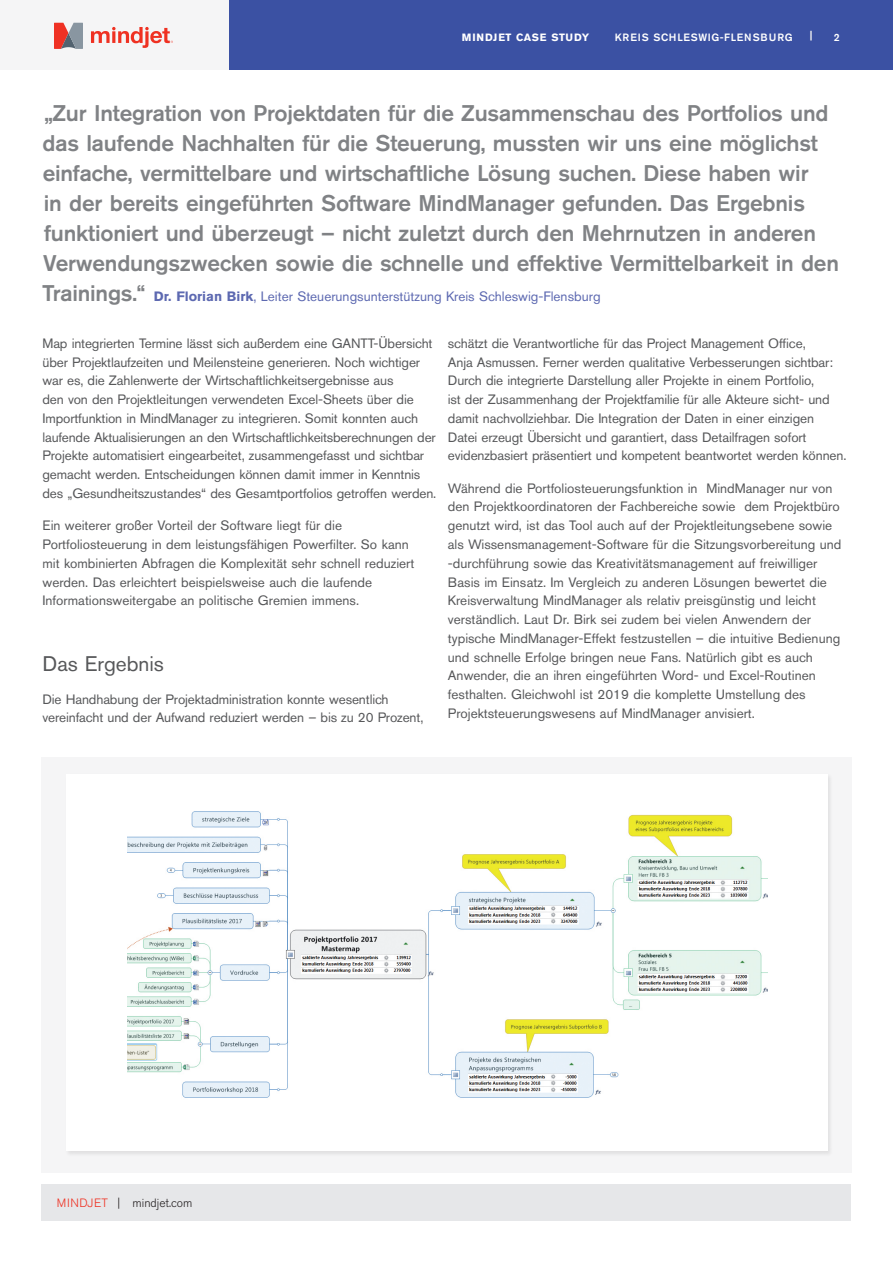
<style>
.page{position:relative;width:893px;height:1263px;background:#fff}
.page>*{position:absolute;margin:0;border:0;box-sizing:border-box;transform-origin:0 0}
.t1{font:500 22.5px/30px "Akzidenz Grotesk BE";letter-spacing:-.01em;color:#808285}
.t2{font:21px "Akzidenz Grotesk BE";color:#57585a}
.t3{font:13.5px/18.8px "Akzidenz Grotesk BE";letter-spacing:-.01em;color:#57585a}
.t4{font:13.5px "Akzidenz Grotesk BE";color:#5d69b1}
.t5{font:300 12px "Akzidenz Grotesk BE";color:#231f20}
.t6{font:500 10.5px "Akzidenz Grotesk BE";letter-spacing:.08em;color:#fff}
.t7{font:700 10.5px "Akzidenz Grotesk BE";letter-spacing:.05em;color:#fff}
.t8{font:700 10.5px "Akzidenz Grotesk BE";color:#ececee}
.s1{font-weight:500;font-size:22.5px;color:#808285}
.s2{font-weight:700}
.s3{color:#ef3122}
</style>
<div class="page">
<div style="left:216px;top:0;width:677px;height:70px;background:#3b51a3"></div>
<div style="left:0;top:0;width:228px;height:70px;background:#f5f5f6"></div>
<svg style="left:54px;top:23px;width:29px;height:26px"></svg>
<svg style="left:91px;top:27px;width:82px;height:21px"></svg>
<div style="left:41px;top:757px;width:810px;height:415px;background:#f5f5f6"></div>
<div style="left:65px;top:774px;width:769px;height:383px;background:#231f20;opacity:.1"></div>
<div style="left:66px;top:775px;width:762px;height:376px;background:#fff"></div>
<img style="left:128px;top:811px;width:640px;height:287px">
<div style="left:41px;top:1184px;width:810px;height:37px;background:#e6e7e9"></div>
<p class="t7" style="left:462px;top:31px;width:129px">MINDJET CASE STUDY</p>
<p class="t6" style="left:615px;top:31px;width:179px">KREIS SCHLESWIG-FLENSBURG</p>
<p class="t8" style="left:810px;top:30px;width:4px">|</p>
<p class="t6" style="left:834px;top:31px;width:7px">2</p>
<p class="t1" style="left:43px;top:98px;width:798px">„Zur Integration von Projektdaten für die Zusammenschau des Portfolios und das laufende Nachhalten für die Steuerung, mussten wir uns eine möglichst einfache, vermittelbare und wirtschaftliche Lösung suchen. Diese haben wir<br>in der bereits eingeführten Software MindManager gefunden. Das Ergebnis funktioniert und überzeugt – nicht zuletzt durch den Mehrnutzen in anderen Verwendungszwecken sowie die schnelle und effektive Vermittelbarkeit in den</p>
<p class="t4" style="left:42px;top:288px;width:560px"><span class="s1">Trainings.“</span> <span class="s2">Dr. Florian Birk</span>, Leiter Steuerungsunterstützung Kreis Schleswig-Flensburg</p>
<p class="t3" style="left:43px;top:334px;width:395px">Map integrierten Termine lässt sich außerdem eine GANTT-Übersicht über Projektlaufzeiten und Meilensteine generieren. Noch wichtiger war es, die Zahlenwerte der Wirtschaftlichkeitsergebnisse aus<br>den von den Projektleitungen verwendeten Excel-Sheets über die Importfunktion in MindManager zu integrieren. Somit konnten auch laufende Aktualisierungen an den Wirtschaftlichkeitsberechnungen der Projekte automatisiert eingearbeitet, zusammengefasst und sichtbar gemacht werden. Entscheidungen können damit immer in Kenntnis des „Gesundheitszustandes“ des Gesamtportfolios getroffen werden.</p>
<p class="t3" style="left:43px;top:516px;width:373px">Ein weiterer großer Vorteil der Software liegt für die Portfoliosteuerung in dem leistungsfähigen Powerfilter. So kann mit kombinierten Abfragen die Komplexität sehr schnell reduziert werden. Das erleichtert beispielsweise auch die laufende Informationsweitergabe an politische Gremien immens.</p>
<p class="t3" style="left:448px;top:334px;width:400px">schätzt die Verantwortliche für das Project Management Office,<br>Anja Asmussen. Ferner werden qualitative Verbesserungen sichtbar:<br>Durch die integrierte Darstellung aller Projekte in einem Portfolio,<br>ist der Zusammenhang der Projektfamilie für alle Akteure sicht- und damit nachvollziehbar. Die Integration der Daten in einer einzigen Datei erzeugt Übersicht und garantiert, dass Detailfragen sofort evidenzbasiert präsentiert und kompetent beantwortet werden können.</p>
<p class="t3" style="left:448px;top:479px;width:395px">Während die Portfoliosteuerungsfunktion in MindManager nur von den Projektkoordinatoren der Fachbereiche sowie dem Projektbüro genutzt wird, ist das Tool auch auf der Projektleitungsebene sowie als Wissensmanagement-Software für die Sitzungsvorbereitung und -durchführung sowie das Kreativitätsmanagement auf freiwilliger Basis im Einsatz. Im Vergleich zu anderen Lösungen bewertet die Kreisverwaltung MindManager als relativ preisgünstig und leicht verständlich. Laut Dr. Birk sei zudem bei vielen Anwendern der typische MindManager-Effekt festzustellen – die intuitive Bedienung und schnelle Erfolge bringen neue Fans. Natürlich gibt es auch Anwender, die an ihren eingeführten Word- und Excel-Routinen festhalten. Gleichwohl ist 2019 die komplette Umstellung des Projektsteuerungswesens auf MindManager anvisiert.</p>
<h2 class="t2" style="left:43px;top:651px;width:123px">Das Ergebnis</h2>
<p class="t3" style="left:43px;top:689px;width:382px">Die Handhabung der Projektadministration konnte wesentlich vereinfacht und der Aufwand reduziert werden – bis zu 20 Prozent,</p>
<p class="t5" style="left:57px;top:1196px;width:137px"><span class="s3">MINDJET</span> | mindjet.com</p>
</div>
